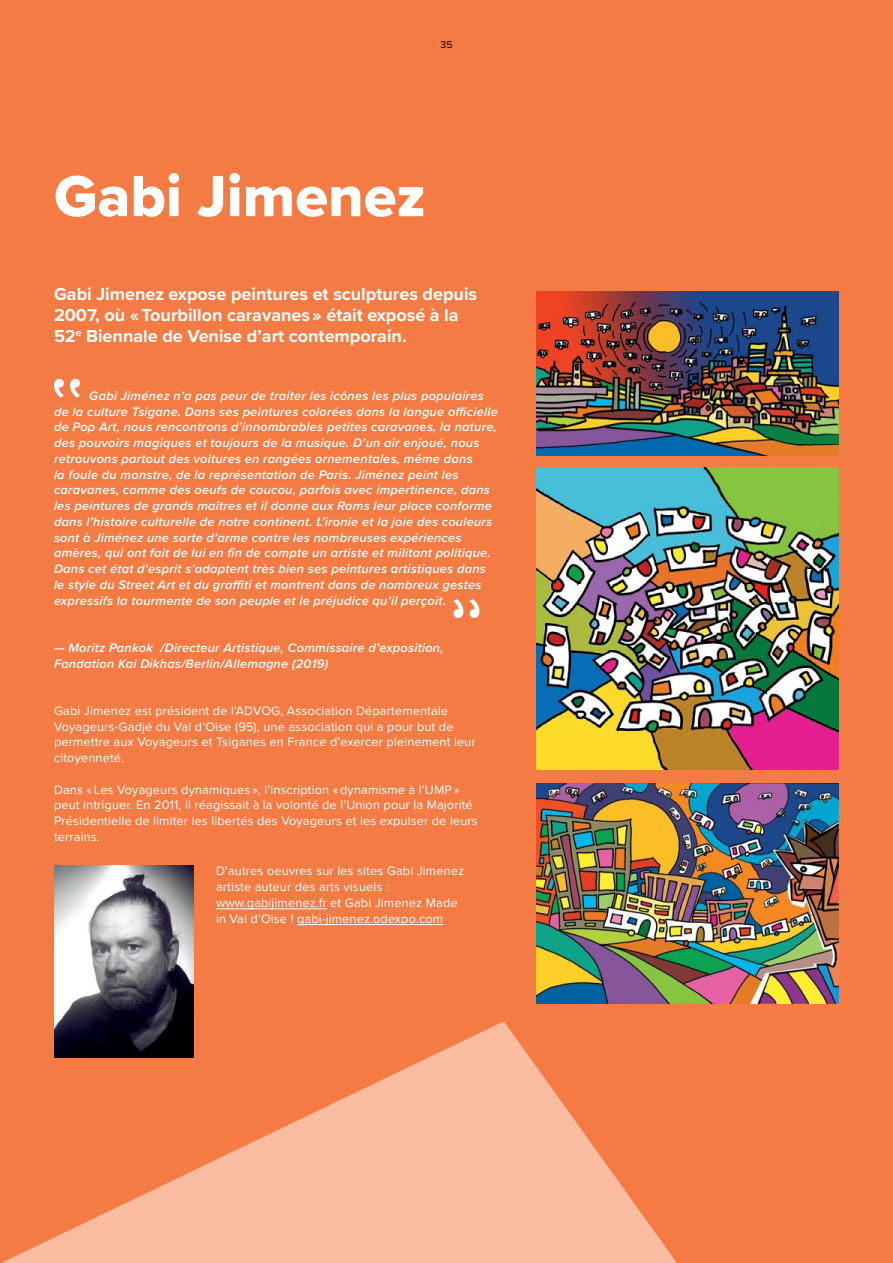
<style>
.page{position:relative;width:893px;height:1263px;background:#f47b44}
.page>*{position:absolute;margin:0;border:0;box-sizing:border-box;transform-origin:0 0}
.t1{font:60px "Proxima Nova Extrabld";color:#fff}
.t2{font:700 18px/21px "Proxima Nova";color:#fff}
.t3{font:italic 600 12.75px/15.8px "Proxima Nova";letter-spacing:.02em;color:#fff}
.t4{font:12.75px/15.8px "Proxima Nova";letter-spacing:.01em;color:#fff}
.t5{font:10.5px "Proxima Nova";color:#000}
</style>
<div class="page">
<svg style="left:1px;top:1021px;width:676px;height:242px;fill:#f9bca1"></svg>
<svg style="left:54px;top:379px;width:26px;height:19px"></svg>
<svg style="left:453px;top:599px;width:26px;height:19px"></svg>
<hr style="left:216px;top:908px;width:111px;height:1px;background:#fff">
<hr style="left:297px;top:924px;width:146px;height:1px;background:#fff">
<img style="left:536px;top:291px;width:303px;height:164px">
<img style="left:536px;top:467px;width:303px;height:303px">
<img style="left:536px;top:783px;width:303px;height:220px">
<img style="left:54px;top:865px;width:140px;height:192px">
<p class="t5" style="left:440px;top:37px;width:14px">35</p>
<h1 class="t1" style="left:54px;top:151px;width:373px">Gabi Jimenez</h1>
<h2 class="t2" style="left:54px;top:283px;width:425px">Gabi Jimenez expose peintures et sculptures depuis<br>2007, où « Tourbillon caravanes » était exposé à la<br>52<sup>e</sup> Biennale de Venise d’art contemporain.</h2>
<p class="t3" style="left:54px;top:387px;width:445px;text-indent:35px">Gabi Jiménez n’a pas peur de traiter les icônes les plus populaires de la culture Tsigane. Dans ses peintures colorées dans la langue officielle de Pop Art, nous rencontrons d’innombrables petites caravanes, la nature, des pouvoirs magiques et toujours de la musique. D’un air enjoué, nous retrouvons partout des voitures en rangées ornementales, même dans<br>la foule du monstre, de la représentation de Paris. Jiménez peint les caravanes, comme des oeufs de coucou, parfois avec impertinence, dans les peintures de grands maîtres et il donne aux Roms leur place conforme dans l’histoire culturelle de notre continent. L’ironie et la joie des couleurs sont à Jiménez une sorte d’arme contre les nombreuses expériences amères, qui ont fait de lui en fin de compte un artiste et militant politique.<br>Dans cet état d’esprit s’adaptent très bien ses peintures artistiques dans le style du Street Art et du graffiti et montrent dans de nombreux gestes expressifs la tourmente de son peuple et le préjudice qu’il perçoit .</p>
<p class="t3" style="left:54px;top:639px;width:391px">— Moritz Pankok /Directeur Artistique, Commissaire d’exposition,<br>Fondation Kai Dikhas/Berlin/Allemagne (2019)</p>
<p class="t4" style="left:54px;top:702px;width:423px">Gabi Jimenez est président de l’ADVOG, Association Départementale Voyageurs-Gadjé du Val d’Oise (95), une association qui a pour but de permettre aux Voyageurs et Tsiganes en France d’exercer pleinement leur citoyenneté.</p>
<p class="t4" style="left:54px;top:781px;width:425px">Dans « Les Voyageurs dynamiques », l’inscription « dynamisme à l’UMP » peut intriguer. En 2011, il réagissait à la volonté de l’Union pour la Majorité Présidentielle de limiter les libertés des Voyageurs et les expulser de leurs terrains.</p>
<p class="t4" style="left:216px;top:863px;width:250px">D’autres oeuvres sur les sites Gabi Jimenez artiste auteur des arts visuels : www.gabijimenez.fr et Gabi Jimenez Made in Val d’Oise ! gabi-jimenez.odexpo.com</p>
</div>
